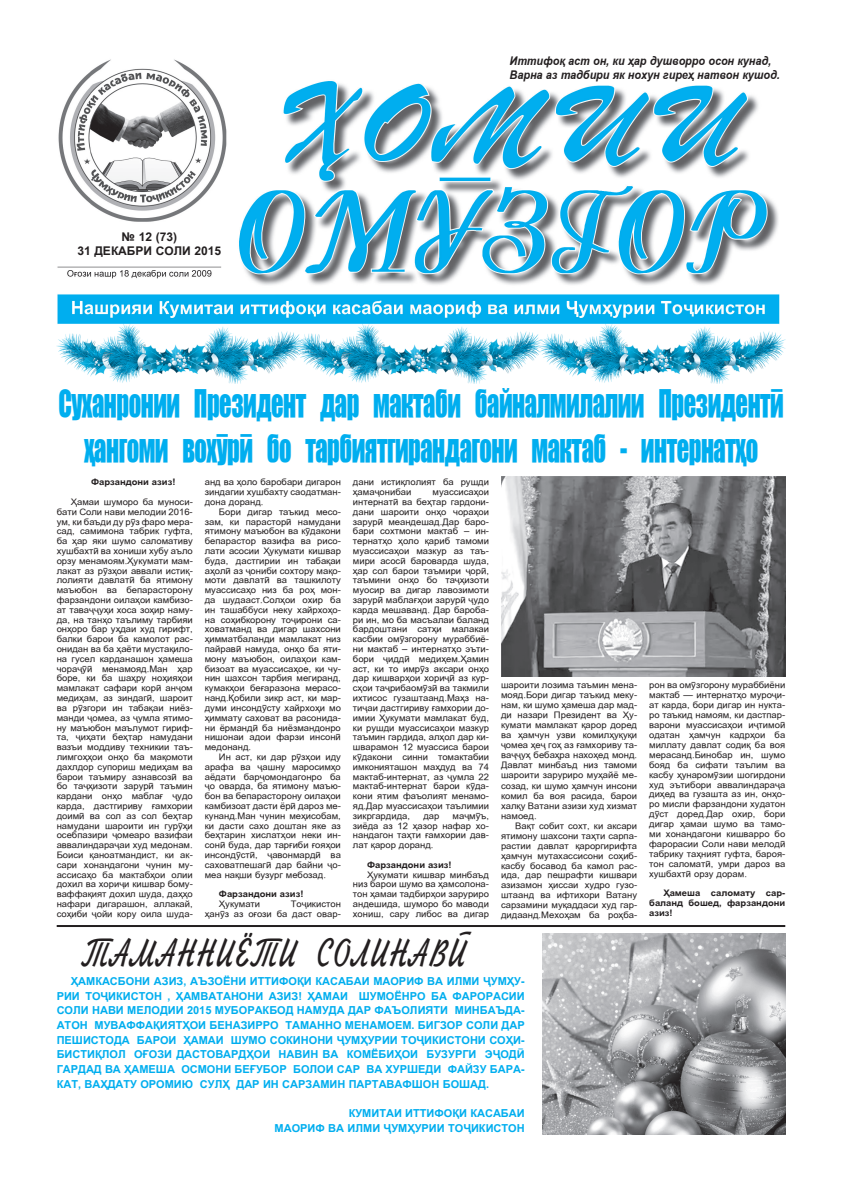
<style>
.page{position:relative;width:842px;height:1191px;background:#fff}
.page>*{position:absolute;margin:0;border:0;box-sizing:border-box;transform-origin:0 0}
.t1{font:40px "Jukarev Tj Normal";letter-spacing:.06em;color:#231f20;scale:.7 1}
.t2{font:35px/45px "Impact Tj Normal";letter-spacing:-.02em;color:#00aeef;text-align:center;scale:.7 1}
.t3{font:italic 700 12px/14.5px "Arial Tj";color:#231f20;scale:.9 1}
.t4{font:700 12px/14.5px "Arial Tj";color:#231f20;text-align:center}
.t5{font:700 11px "Arial Tj";color:#00aeef}
.t6{font:9px/9.8px "Arial Tj";color:#231f20;text-align:justify;scale:1.05 1}
.t7{font:700 9px/9.9px "Arial Tj";color:#231f20;text-align:justify;scale:1.05 1}
</style>
<div class="page">
<img style="left:57px;top:59px;width:723px;height:265px">
<div style="left:498px;top:52px;width:291px;height:25px;background:#fff"></div>
<img style="left:57px;top:324px;width:238px;height:60px">
<img style="left:295px;top:324px;width:243px;height:60px">
<img style="left:538px;top:324px;width:247px;height:60px">
<img style="left:501px;top:476px;width:284px;height:200px">
<hr style="left:57px;top:925px;width:728px;height:2px;background:#231f20">
<img style="left:543px;top:934px;width:242px;height:200px">
<h3 class="t4" style="left:77px;top:229px;width:145px">№ 12 (73)<br>31 декабри соли 2015</h3>
<h3 class="t3" style="left:510px;top:53px;width:302px">Иттифоќ аст он, ки њар душворро осон кунад,<br>Варна аз тадбири як нохун гирењ натвон кушод.</h3>
<h2 class="t2" style="left:58px;top:381px;width:1038px">Суханронии Президент дар мактаби байналмилалии Президентї њангоми вохўрї бо тарбиятгирандагони мактаб - интернатњо</h2>
<p class="t7" style="left:91px;top:477px;width:82px">Фарзандони азиз!</p>
<p class="t6" style="left:57px;top:497px;width:131px;text-indent:14px">Њамаи шуморо ба муноси&shy;бати Соли нави мелодии 2016- ум, ки баъди ду рўз фаро мера&shy;сад, самимона табрик гуфта, ба њар яки шумо саломативу хушбахтї ва хониши хубу аъло орзу менамоям.Њукумати мам&shy;лакат аз рўзњои аввали истиќ&shy;лолияти давлатї ба ятимону маъюбон ва бепарасторону фарзандони оилањои камбизо&shy;ат таваљљуњи хоса зоњир наму&shy;да, на танњо таълиму тарбияи онњоро бар уњдаи худ гирифт, балки барои ба камолот рас&shy;онидан ва ба њаёти мустаќило&shy;на гусел карданашон њамеша чораљўї менамояд.Ман њар боре, ки ба шањру ноњияњои мамлакат сафари корї анљом медињам, аз зиндагї, шароит ва рўзгори ин табаќаи ниёз&shy;манди љомеа, аз љумла ятимо&shy;ну маъюбон маълумот гириф&shy;та, љињати бењтар намудани вазъи моддиву техникии таъ&shy;лимгоњњои онњо ба маќомоти дахлдор супориш медињам ва барои таъмиру азнавсозї ва бо таљњизоти зарурї таъмин кардани онњо маблаѓ људо карда, дастгириву ѓамхории доимї ва сол аз сол бењтар намудани шароити ин гурўњи осебпазири љомеаро вазифаи аввалиндараљаи худ медонам.<br>Боиси ќаноатмандист, ки ак&shy;сари хонандагони чунин му&shy;ассисањо ба мактабњои олии дохил ва хориљи кишвар бому&shy;ваффаќият дохил шуда, дањњо нафари дигарашон, аллакай, соњиби љойи кору оила шуда-</p>
<p class="t6" style="left:205px;top:477px;width:131px">анд ва њоло баробари дигарон зиндагии хушбахту саодатман&shy;дона доранд.</p>
<p class="t6" style="left:205px;top:507px;width:131px;text-indent:14px">Бори дигар таъкид месо&shy;зам, ки парасторї намудани ятимону маъюбон ва кўдакони бепарастор вазифа ва рисо&shy;лати асосии Њукумати кишвар буда, дастгирии ин табаќаи ањолї аз љониби сохтору маќо&shy;моти давлатї ва ташкилоту муассисањо низ ба роњ мон&shy;да шудааст.Солњои охир ба ин ташаббуси неку хайрхоњо&shy;на соњибкорону тољирони са&shy;ховатманд ва дигар шахсони њимматбаланди мамлакат низ пайравї намуда, онњо ба яти&shy;мону маъюбон, оилањои кам&shy;бизоат ва муассисањое, ки чу&shy;нин шахсон тарбия мегиранд, кумакњои беѓаразона мерасо&shy;нанд.Ќобили зикр аст, ки мар&shy;думи инсондўсту хайрхоњи мо њиммату саховат ва расонида&shy;ни ёрмандї ба ниёзмандонро нишонаи адои фарзи инсонї медонанд.</p>
<p class="t6" style="left:205px;top:752px;width:131px;text-indent:14px">Ин аст, ки дар рўзњои иду арафа ва љашну маросимњо аёдати барљомондагонро ба љо оварда, ба ятимону маъю&shy;бон ва бепарасторону оилањои камбизоат дасти ёрї дароз ме&shy;кунанд.Ман чунин мењисобам, ки дасти сахо доштан яке аз бењтарин хислатњои неки ин&shy;сонї буда, дар тарѓиби ѓояњои инсондўстї, љавонмардї ва саховатпешагї дар байни љо&shy;меа наќши бузург мебозад.</p>
<p class="t7" style="left:219px;top:889px;width:82px">Фарзандони азиз!</p>
<p class="t6" style="left:219px;top:899px;width:41px">Њукумати</p>
<p class="t6" style="left:205px;top:899px;width:131px;text-align:right">Тољикистон<br>њанўз аз оѓози ба даст овар-</p>
<p class="t6" style="left:353px;top:477px;width:131px">дани истиќлолият ба рушди њамаљонибаи</p>
<p class="t6" style="left:353px;top:487px;width:131px;text-indent:80px">муассисањои интернатї ва бењтар гардони&shy;дани шароити онњо чорањои зарурї меандешад.Дар баро&shy;бари сохтмони мактаб – ин&shy;тернатњо њоло ќариб тамоми муассисањои мазкур аз таъ&shy;мири асосї бароварда шуда, њар сол барои таъмири љорї, таъмини онњо бо таљњизоти муосир ва дигар лавозимоти зарурї маблаѓњои зарурї људо карда мешаванд. Дар бароба&shy;ри ин, мо ба масъалаи баланд бардоштани сатњи малакаи касбии омўзгорону мураббиё&shy;ни мактаб – интернатњо эъти&shy;бори љиддї медињем.Њамин аст, ки то имрўз аксари онњо дар кишварњои хориљї аз кур&shy;сњои таљрибаомўзї ва такмили ихтисос гузаштаанд.Мањз на&shy;тиљаи дастгириву ѓамхории до&shy;имии Њукумати мамлакат буд, ки рушди муассисањои мазкур таъмин гардида, алњол дар ки&shy;шварамон 12 муассиса барои кўдакони синни томактабии имконияташон мањдуд ва 74 мактаб-интернат, аз љумла 22 мактаб-интернат барои кўда&shy;кони ятим фаъолият менамо&shy;яд.Дар муассисањои таълимии зикргардида,</p>
<p class="t6" style="left:353px;top:810px;width:131px;text-indent:100px">маљмўъ, зиёда аз 12 њазор нафар хо&shy;нандагон тањти ѓамхории дав&shy;лат ќарор доранд.</p>
<p class="t7" style="left:367px;top:859px;width:82px">Фарзандони азиз!</p>
<p class="t6" style="left:353px;top:869px;width:131px;text-indent:14px">Њукумати кишвар минбаъд низ барои шумо ва њамсолона&shy;тон њамаи тадбирњои заруриро андешида, шуморо бо маводи хониш, сару либос ва дигар</p>
<p class="t6" style="left:423px;top:810px;width:17px">дар</p>
<h1 class="t1" style="left:81px;top:930px;width:548px">ТАМАННИЁТИ СОЛИНАВЇ</h1>
<p class="t6" style="left:501px;top:680px;width:131px">шароити лозима таъмин мена&shy;мояд.Бори дигар таъкид меку&shy;нам, ки шумо њамеша дар мад&shy;ди назари Президент ва Њу&shy;кумати мамлакат ќарор доред ва њамчун узви комилњуќуќи љомеа њељ гоњ аз ѓамхориву та&shy;ваљљуњ бебањра нахоњед монд.<br>Давлат минбаъд низ тамоми шароити заруриро муњайё ме&shy;созад, ки шумо њамчун инсони комил ба воя расида, барои халќу Ватани азизи худ хизмат намоед.</p>
<p class="t6" style="left:501px;top:820px;width:131px;text-indent:14px">Ваќт собит сохт, ки аксари ятимону шахсони тањти сарпа&shy;растии давлат ќароргирифта њамчун мутахассисони соњиб&shy;касбу босавод ба камол рас&shy;ида, дар пешрафти кишвари азизамон њиссаи худро гузо&shy;штаанд ва ифтихори Ватану сарзамини муќаддаси худ гар&shy;дидаанд.Мехоњам ба роњба-</p>
<p class="t5" style="left:71px;top:975px;width:34px">ЊАМКАСБО</p>
<p class="t5" style="left:134px;top:975px;width:190px">НИ АЗИЗ, АЪЗОЁНИ ИТТИФОЌИ КАСАБАИ</p>
<p class="t5" style="left:373px;top:975px;width:18px">МАОРИ</p>
<p class="t5" style="left:414px;top:975px;width:112px">Ф ВА ИЛ МИ ЉУМЊУ-</p>
<p class="t5" style="left:57px;top:990px;width:9px">РИИ</p>
<p class="t5" style="left:85px;top:990px;width:32px">ТОЉИКИС</p>
<p class="t5" style="left:139px;top:990px;width:202px">ТОН , ЊАМВАТАНОНИ АЗИЗ! ЊАМАИ</p>
<p class="t5" style="left:359px;top:990px;width:60px">ШУМОЁНРО</p>
<p class="t5" style="left:431px;top:990px;width:9px">БА</p>
<p class="t5" style="left:452px;top:990px;width:19px">ФАРОРАСИИ</p>
<p class="t5" style="left:57px;top:1004px;width:9px">СОЛИ</p>
<p class="t5" style="left:92px;top:1004px;width:53px">НАВИ МЕЛОДИИ</p>
<p class="t5" style="left:187px;top:1004px;width:53px">2015 МУБОРАКБОД</p>
<p class="t5" style="left:297px;top:1004px;width:60px">НАМУДА ДАР</p>
<p class="t5" style="left:375px;top:1004px;width:36px">ФАЪОЛИ</p>
<p class="t5" style="left:426px;top:1004px;width:101px">ЯТИ МИНБАЪДА-</p>
<p class="t5" style="left:57px;top:1019px;width:200px">АТОН МУВАФФАЌИЯТЊОИ БЕ НАЗИРРО</p>
<p class="t5" style="left:285px;top:1019px;width:190px">ТАМАННО МЕНАМОЕМ. БИ ГЗОР СОЛИ</p>
<p class="t5" style="left:502px;top:1019px;width:9px">ДАР</p>
<p class="t5" style="left:57px;top:1033px;width:58px">ПЕШИСТОДА</p>
<p class="t5" style="left:137px;top:1033px;width:9px">БАРОИ</p>
<p class="t5" style="left:183px;top:1033px;width:33px">ЊАМАИ</p>
<p class="t5" style="left:231px;top:1033px;width:48px">ШУМО СОКИ</p>
<p class="t5" style="left:301px;top:1033px;width:82px">НОНИ ЉУМЊУРИИ</p>
<p class="t5" style="left:401px;top:1033px;width:32px">ТОЉИКИС</p>
<p class="t5" style="left:455px;top:1033px;width:71px">ТОНИ СОЊИ-</p>
<p class="t5" style="left:57px;top:1048px;width:9px">БИС</p>
<p class="t5" style="left:80px;top:1048px;width:30px">ТИЌЛОЛ</p>
<p class="t5" style="left:134px;top:1048px;width:52px">ОЃОЗИ ДАС</p>
<p class="t5" style="left:200px;top:1048px;width:32px">ТОВАРД</p>
<p class="t5" style="left:246px;top:1048px;width:16px">ЊОИ</p>
<p class="t5" style="left:279px;top:1048px;width:132px">НАВИН ВА КОМЁБИЊОИ</p>
<p class="t5" style="left:426px;top:1048px;width:100px">БУЗУРГИ ЭЉОДЇ</p>
<p class="t5" style="left:57px;top:1063px;width:15px">ГАРДАД</p>
<p class="t5" style="left:105px;top:1063px;width:167px">ВА ЊАМЕША ОСМОНИ БЕЃУБОР</p>
<p class="t5" style="left:293px;top:1063px;width:9px">БОЛОИ</p>
<p class="t5" style="left:337px;top:1063px;width:9px">САР</p>
<p class="t5" style="left:366px;top:1063px;width:60px">ВА ХУРШЕДИ</p>
<p class="t5" style="left:448px;top:1063px;width:51px">ФАЙЗУ БАРА</p>
<p class="t5" style="left:521px;top:1063px;width:5px">-</p>
<p class="t5" style="left:57px;top:1077px;width:93px">КАТ, ВАЊДАТУ ОРО</p>
<p class="t5" style="left:165px;top:1077px;width:81px">МИЮ СУЛЊ ДАР</p>
<p class="t5" style="left:263px;top:1077px;width:28px">ИН САР</p>
<p class="t5" style="left:305px;top:1077px;width:185px">ЗАМИН ПАРТАВАФШОН БО ШАД.</p>
<p class="t5" style="left:349px;top:1107px;width:131px">КУМИТАИ ИТТИФОЌИ КАСАБАИ</p>
<p class="t5" style="left:275px;top:1121px;width:18px">МАОРИ</p>
<p class="t5" style="left:316px;top:1121px;width:115px">Ф ВА ИЛ МИ ЉУМЊУРИИ</p>
<p class="t5" style="left:448px;top:1121px;width:32px">ТОЉИКИС</p>
<p class="t5" style="left:501px;top:1121px;width:25px">ТОН</p>
<p class="t6" style="left:649px;top:680px;width:131px">рон ва омўзгорону мураббиёни мактаб — интернатњо мурољи&shy;ат карда, бори дигар ин нукта&shy;ро таъкид намоям, ки дастпар&shy;варони муассисањои иљтимої одатан њамчун кадрњои ба миллату давлат содиќ ба воя мерасанд.Бинобар ин, шумо бояд ба сифати таълим ва касбу њунаромўзии шогирдони худ эътибори аввалиндараља дињед ва гузашта аз ин, онњо&shy;ро мисли фарзандони худатон дўст доред.Дар охир, бори дигар њамаи шумо ва тамо&shy;ми хонандагони кишварро бо фарорасии Соли нави мелодї табрику тањният гуфта, бароя&shy;тон саломатї, умри дароз ва хушбахтї орзу дорам.</p>
<p class="t7" style="left:649px;top:888px;width:131px;text-indent:14px">Њамеша саломату сар&shy;баланд бошед, фарзандони азиз!</p>
</div>
